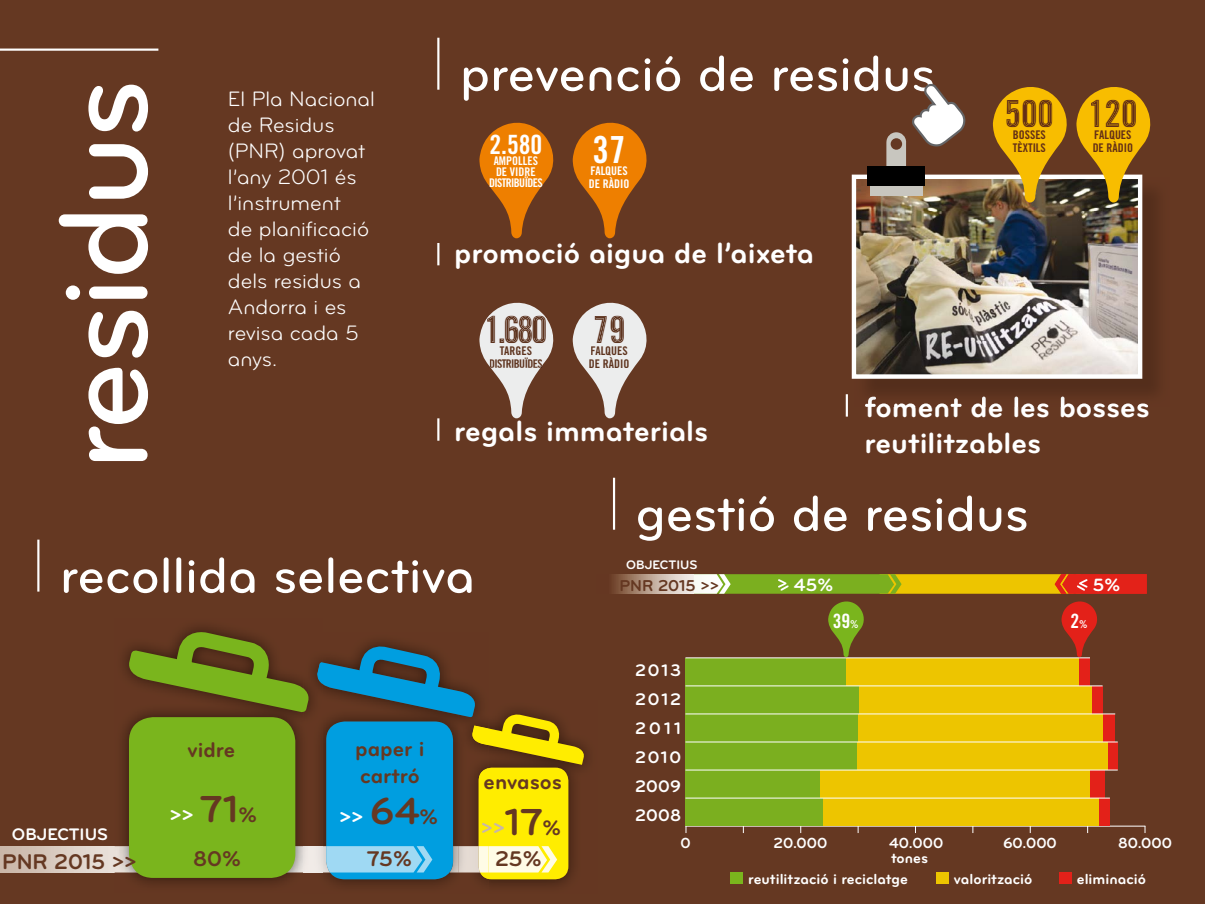
<style>
.page{position:relative;width:1205px;height:904px;background:#653822}
.page>*{position:absolute;margin:0;border:0;box-sizing:border-box;transform-origin:0 0}
.t1{font:130.12px "Bryant Pro Medium Alt No 3";letter-spacing:-.03em;color:#fff}
.t2{font:52.12px "Bryant Pro Medium Alt No 3";color:#fff}
.t3{font:37.38px "Trade Gothic Bold Cond Twenty";color:#632f16}
.t4{font:37.38px "Trade Gothic Bold Cond Twenty";color:#2c130c}
.t5{font:37.38px "Trade Gothic Bold Cond Twenty";color:#5e341f}
.t6{font:37.38px "Trade Gothic Bold Cond Twenty";color:#fff}
.t7{font:30.38px/36.5px "Bryant Pro Bold Alt No 2";color:#fff}
.t8{font:26.62px "Trade Gothic Bold Cond Twenty";color:#fff}
.t9{font:22.12px/26.5px "Bryant Pro Bold Alt No 1";color:#653822}
.t10{font:21.75px/26px "Bryant Pro Regular Alt No 2";color:#fff}
.t11{font:21.75px "Bryant Pro Bold Alt No 1";color:#fff}
.t12{font:21.75px "Bryant Pro Bold Alt No 1";color:#c7b6a9}
.t13{font:19.75px "Trade Gothic Bold Cond Twenty";color:#fff}
.t14{font:18.5px "Bryant Pro Bold Alt No 1";color:#fff}
.t15{font:17.38px/29.1px "Bryant Pro Bold Alt No 3";letter-spacing:.1em;color:#fff;text-align:justify}
.t16{font:17.38px "Bryant Pro Bold Alt No 1";color:#fff}
.t17{font:16.38px "Bryant Pro Bold Alt No 1";color:#653822}
.t18{font:15.12px "Bryant Pro Bold Alt No 2";color:#fff}
.t19{font:12.88px "Bryant Pro Bold Alt No 1";color:#fff}
.t20{font:11.88px/10.9px "Trade Gothic Bold Cond Twenty";color:#fff;text-align:center}
.t21{font:11.88px/12.5px "Trade Gothic Bold Cond Twenty";color:#632f16}
.t22{font:11.88px/12.5px "Trade Gothic Bold Cond Twenty";color:#5e341f}
.t23{font:11.88px "Trade Gothic Bold Cond Twenty";letter-spacing:-.05em;color:#2c130c}
.s1{font-size:39px;color:#653822}
.s2{color:#653822}
.s3{font-size:10.88px}
</style>
<div class="page">
<img style="left:488px;top:701px;width:109px;height:192px">
<div style="left:479px;top:767px;width:89px;height:112px;background:#ffed00;border-radius:13px"></div>
<img style="left:459px;top:815px;width:20px;height:31px">
<img style="left:304px;top:872px;width:155px;height:21px">
<img style="left:459px;top:872px;width:29px;height:21px">
<svg style="left:480px;top:846px;width:77px;height:33px"></svg>
<svg style="left:482px;top:823px;width:6px;height:9px"></svg>
<img style="left:449px;top:846px;width:39px;height:26px">
<div style="left:326px;top:721px;width:127px;height:158px;background:#009ee0;border-radius:19px"></div>
<img style="left:0;top:846px;width:115px;height:26px">
<img style="left:322px;top:846px;width:4px;height:26px">
<svg style="left:326px;top:846px;width:106px;height:26px;background:#93d4f1"></svg>
<img style="left:115px;top:618px;width:207px;height:274px">
<img style="left:304px;top:846px;width:18px;height:46px">
<img style="left:115px;top:846px;width:23px;height:26px">
<div style="left:129px;top:717px;width:166px;height:160px;background:#7ab51d;border-radius:24px"></div>
<svg style="left:126px;top:558px;width:460px;height:257px"></svg>
<hr style="left:0;top:49px;width:158px;height:2px;background:#fff">
<hr style="left:37px;top:539px;width:2px;height:52px;background:#fff">
<hr style="left:613px;top:477px;width:2px;height:52px;background:#fff">
<hr style="left:437px;top:38px;width:2px;height:52px;background:#fff">
<div style="left:936px;top:872px;width:13px;height:11px;background:#edc500"></div>
<div style="left:1059px;top:872px;width:12px;height:11px;background:#e32119"></div>
<div style="left:731px;top:872px;width:12px;height:11px;background:#7ab51d"></div>
<hr style="left:685px;top:825px;width:460px;height:1px;background:#fff">
<div style="left:685px;top:797px;width:425px;height:28px;background:#e32119"></div>
<div style="left:685px;top:797px;width:414px;height:28px;background:#edc500"></div>
<div style="left:685px;top:797px;width:138px;height:28px;background:#7baf1f"></div>
<div style="left:685px;top:769px;width:420px;height:28px;background:#e32119"></div>
<div style="left:685px;top:769px;width:405px;height:28px;background:#edc500"></div>
<div style="left:685px;top:769px;width:135px;height:28px;background:#7baf1f"></div>
<div style="left:685px;top:741px;width:432px;height:28px;background:#e32119"></div>
<div style="left:685px;top:741px;width:423px;height:28px;background:#edc500"></div>
<div style="left:685px;top:741px;width:172px;height:28px;background:#7baf1f"></div>
<div style="left:685px;top:714px;width:430px;height:28px;background:#e32119"></div>
<div style="left:685px;top:714px;width:418px;height:28px;background:#edc500"></div>
<div style="left:685px;top:714px;width:173px;height:28px;background:#7baf1f"></div>
<div style="left:685px;top:686px;width:417px;height:28px;background:#e32119"></div>
<div style="left:685px;top:686px;width:406px;height:28px;background:#edc500"></div>
<div style="left:685px;top:686px;width:173px;height:28px;background:#7baf1f"></div>
<div style="left:685px;top:658px;width:405px;height:28px;background:#e32119"></div>
<div style="left:685px;top:658px;width:394px;height:28px;background:#edc500"></div>
<div style="left:685px;top:658px;width:161px;height:28px;background:#7baf1f"></div>
<hr style="left:685px;top:657px;width:405px;height:1px;background:#fff">
<hr style="left:685px;top:797px;width:425px;height:1px;background:#fff">
<hr style="left:685px;top:769px;width:432px;height:1px;background:#fff">
<hr style="left:685px;top:741px;width:432px;height:1px;background:#fff">
<hr style="left:685px;top:713px;width:430px;height:1px;background:#fff">
<hr style="left:685px;top:685px;width:417px;height:1px;background:#fff">
<svg style="left:596px;top:574px;width:98px;height:19px;background:#ae9282"></svg>
<svg style="left:694px;top:574px;width:453px;height:19px;background:#c1a124"></svg>
<img style="left:854px;top:177px;width:315px;height:229px">
<img style="left:865px;top:396px;width:284px;height:10px">
<img style="left:857px;top:180px;width:280px;height:194px">
<div style="left:852px;top:175px;width:290px;height:204px;border:4px solid #fff"></div>
<div style="left:870px;top:176px;width:52px;height:19px;background:#c8c6bf"></div>
<div style="left:868px;top:166px;width:57px;height:19px;background:#000"></div>
<svg style="left:1076px;top:84px;width:77px;height:118px;background:#b18419"></svg>
<div style="left:1095px;top:131px;width:36px;height:9px;background:#f8bd00"></div>
<div style="left:1093px;top:141px;width:39px;height:11px;background:#f8bd00"></div>
<svg style="left:993px;top:84px;width:77px;height:118px;background:#b6881a"></svg>
<div style="left:1013px;top:131px;width:33px;height:8px;background:#f8bd00"></div>
<div style="left:1013px;top:141px;width:32px;height:11px;background:#f8bd00"></div>
<hr style="left:846px;top:394px;width:2px;height:22px;background:#fff">
<svg style="left:479px;top:300px;width:77px;height:118px;background:#b09d93"></svg>
<svg style="left:573px;top:300px;width:77px;height:118px;background:#aa958b"></svg>
<div style="left:591px;top:346px;width:37px;height:10px;background:#eceded"></div>
<div style="left:590px;top:357px;width:39px;height:11px;background:#eceded"></div>
<hr style="left:437px;top:418px;width:2px;height:22px;background:#fff">
<svg style="left:479px;top:120px;width:77px;height:118px;background:#b15f0e"></svg>
<svg style="left:573px;top:120px;width:77px;height:118px;background:#b15f0e"></svg>
<hr style="left:437px;top:243px;width:2px;height:22px;background:#fff">
<svg style="left:828px;top:600px;width:37px;height:57px;background:#707e1f"></svg>
<svg style="left:1061px;top:600px;width:37px;height:57px;background:#ab2b1c"></svg>
<svg style="left:886px;top:82px;width:81px;height:112px"></svg>
<h1 class="t1" style="left:35px;top:471px;width:393px;rotate:-90deg">residus</h1>
<p class="t10" style="left:228px;top:86px;width:149px">El Pla Nacional de Residus (PNR) aprovat l’any 2001 és l’instrument<br>de planificació de la gestió dels residus a<br>Andorra i es revisa cada 5 anys.</p>
<h2 class="t2" style="left:460px;top:46px;width:476px">prevenció de residus</h2>
<p class="t8" style="left:489px;top:129px;width:55px">2.580</p>
<p class="t20" style="left:489px;top:155px;width:55px">AMPOLLES<br>DE VIDRE<br>DISTRIBUÏDES</p>
<h3 class="t6" style="left:592px;top:127px;width:35px">37</h3>
<p class="t20" style="left:589px;top:165px;width:42px;line-height:12.5px;text-align:left">FALQUES<br>DE RÀDIO</p>
<h3 class="t7" style="left:454px;top:235px;width:361px">promoció aigua de l’aixeta</h3>
<h3 class="t4" style="left:484px;top:307px;width:65px">1.680</h3>
<p class="t22" style="left:500px;top:344px;width:34px">TARGES</p>
<p class="t23" style="left:489px;top:356px;width:55px">DISTRIBUÏDES</p>
<h3 class="t5" style="left:592px;top:307px;width:35px">79</h3>
<p class="t22" style="left:589px;top:344px;width:42px">FALQUES<br>DE RÀDIO</p>
<h3 class="t3" style="left:1004px;top:91px;width:51px">500</h3>
<p class="t21" style="left:1013px;top:129px;width:35px">BOSSES<br>TÈXTILS</p>
<h3 class="t3" style="left:1088px;top:91px;width:51px">120</h3>
<p class="t21" style="left:1092px;top:129px;width:42px">FALQUES<br>DE RÀDIO</p>
<h3 class="t7" style="left:454px;top:413px;width:255px">regals immaterials</h3>
<h3 class="t7" style="left:864px;top:389px;width:287px">foment de les bosses reutilitzables</h3>
<h2 class="t2" style="left:635px;top:486px;width:394px">gestió de residus</h2>
<h2 class="t2" style="left:60px;top:547px;width:416px">recollida selectiva</h2>
<p class="t9" style="left:187px;top:737px;width:49px">vidre</p>
<p class="t9" style="left:355px;top:736px;width:71px">paper i cartró</p>
<p class="t9" style="left:483px;top:768px;width:80px">envasos</p>
<p class="t16" style="left:12px;top:824px;width:98px">OBJECTIUS</p>
<p class="t9" style="left:2px;top:849px;width:136px">PNR 2015 &gt;&gt;</p>
<p class="t11" style="left:169px;top:803px;width:89px">&gt;&gt; <span class="s1">71</span><span class="s2">%</span></p>
<p class="t11" style="left:339px;top:805px;width:101px">&gt;&gt; <span class="s1">64</span><span class="s2">%</span></p>
<p class="t9" style="left:193px;top:846px;width:49px">80%</p>
<p class="t9" style="left:367px;top:846px;width:47px">75%</p>
<p class="t9" style="left:495px;top:846px;width:48px">25%</p>
<p class="t12" style="left:481px;top:816px;width:82px">&gt;&gt;<span class="s1">17</span><span class="s2">%</span></p>
<p class="t19" style="left:626px;top:558px;width:73px">OBJECTIUS</p>
<p class="t17" style="left:619px;top:577px;width:101px">PNR 2015 &gt;&gt;</p>
<p class="t15" style="left:635px;top:655px;width:47px">2013<br>2012<br>2011<br>2010<br>2009<br>2008</p>
<p class="t18" style="left:680px;top:834px;width:12px">0</p>
<p class="t14" style="left:794px;top:574px;width:41px">45%</p>
<p class="t14" style="left:1093px;top:574px;width:29px">5%</p>
<p class="t13" style="left:833px;top:609px;width:27px">39<span class="s3">%</span></p>
<p class="t13" style="left:1070px;top:609px;width:19px">2<span class="s3">%</span></p>
<p class="t18" style="left:773px;top:834px;width:55px">20.000</p>
<p class="t18" style="left:889px;top:834px;width:56px">40.000</p>
<p class="t18" style="left:1003px;top:834px;width:55px">60.000</p>
<p class="t18" style="left:1118px;top:834px;width:55px">80.000</p>
<p class="t18" style="left:891px;top:850px;width:39px">tones</p>
<p class="t18" style="left:748px;top:870px;width:161px">reutilització i reciclatge</p>
<p class="t18" style="left:954px;top:870px;width:80px">valorització</p>
<p class="t18" style="left:1077px;top:870px;width:71px">eliminació</p>
</div>
